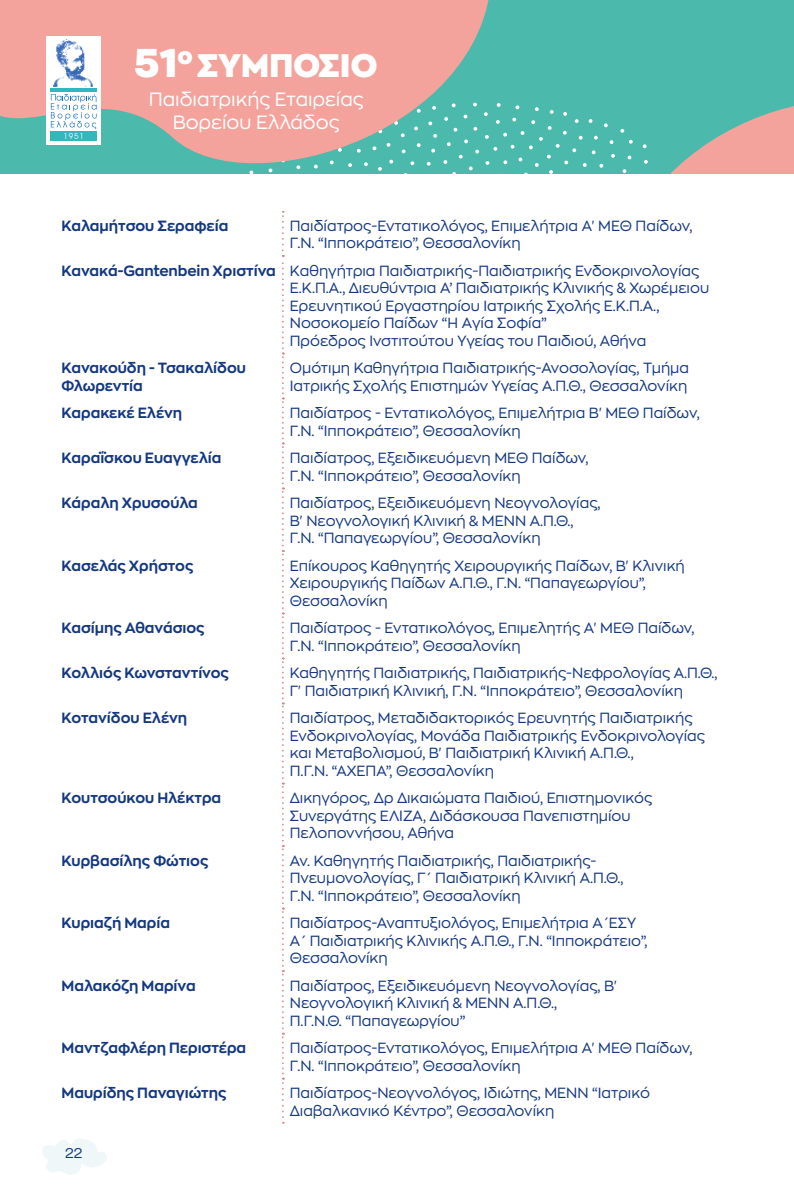
<style>
.page{position:relative;width:794px;height:1191px;background:#fff}
.page>*{position:absolute;margin:0;border:0;box-sizing:border-box;transform-origin:0 0}
.t1{font:900 32.02px "Zona Pro";color:#fff}
.t2{font:19.07px/22.9px "Zona Pro";color:#fff;text-align:center}
.Κείμενο_Προγράμματος{font:14.7px/17.5px "Zona Pro";color:#14387f}
.Κείμενο_Προγράμματος-2{font:700 14.7px/17.5px "Zona Pro";color:#14387f}
.t3{font:14px "Zona Pro";color:#14387f}
.t4{font:8.05px "Avant Garde IT Cby BT";color:#fff}
.s1{font-size:39.55px}
</style>
<div class="page">
<div style="left:0;top:0;width:794px;height:174px;background:#4bb9ab"></div>
<svg style="left:0;top:0;width:489px;height:174px;fill:#f4a39c"></svg>
<svg style="left:443px;top:54px;width:351px;height:120px"></svg>
<div style="left:47px;top:36px;width:54px;height:108px;background:#fff"></div>
<img style="left:53px;top:39px;width:40px;height:48px">
<hr style="left:50px;top:89px;width:47px;height:3px;background:#31b7bc">
<div style="left:50px;top:131px;width:47px;height:10px;background:#31b7bc"></div>
<svg style="left:51px;top:94px;width:46px;height:35px"></svg>
<svg style="left:282px;top:211px;width:2px;height:912px"></svg>
<svg style="left:42px;top:1139px;width:65px;height:36px"></svg>
<p class="t4" style="left:63px;top:131px;width:22px">1951</p>
<h1 class="t1" style="left:134px;top:44px;width:245px"><span class="s1">51</span><sup>ο</sup> ΣΥΜΠΟΣΙΟ</h1>
<p class="t2" style="left:149px;top:88px;width:216px">Παιδιατρικής Εταιρείας<br>Βορείου Ελλάδος</p>
<p class="Κείμενο_Προγράμματος-2" style="left:62px;top:216px;width:168px">Καλαμήτσου Σεραφεία</p>
<p class="Κείμενο_Προγράμματος" style="left:290px;top:216px;width:404px">Παιδίατρος-Εντατικολόγος, Επιμελήτρια Α' ΜΕΘ Παίδων,<br>Γ.Ν. “Ιπποκράτειο”, Θεσσαλονίκη</p>
<p class="Κείμενο_Προγράμματος-2" style="left:62px;top:261px;width:216px">Κανακά-Gantenbein Χριστίνα</p>
<p class="Κείμενο_Προγράμματος" style="left:290px;top:261px;width:421px">Kαθηγήτρια Παιδιατρικής-Παιδιατρικής Ενδοκρινολογίας Ε.Κ.Π.Α., Διευθύντρια Α’ Παιδιατρικής Κλινικής &amp; Χωρέμειου Ερευνητικού Εργαστηρίου Ιατρικής Σχολής Ε.Κ.Π.Α., Νοσοκομείο Παίδων “H Aγία Σοφία”<br>Πρόεδρος Ινστιτούτου Υγείας του Παιδιού, Αθήνα</p>
<p class="Κείμενο_Προγράμματος-2" style="left:62px;top:359px;width:186px">Κανακούδη - Τσακαλίδου<br>Φλωρεντία</p>
<p class="Κείμενο_Προγράμματος" style="left:290px;top:359px;width:401px">Ομότιμη Καθηγήτρια Παιδιατρικής-Ανοσολογίας, Τμήμα<br>Ιατρικής Σχολής Επιστημών Υγείας Α.Π.Θ., Θεσσαλονίκη</p>
<p class="Κείμενο_Προγράμματος-2" style="left:62px;top:404px;width:122px">Καρακεκέ Ελένη</p>
<p class="Κείμενο_Προγράμματος" style="left:290px;top:404px;width:411px">Παιδίατρος - Εντατικολόγος, Επιμελήτρια Β' ΜΕΘ Παίδων,<br>Γ.Ν. “Ιπποκράτειο”, Θεσσαλονίκη</p>
<p class="Κείμενο_Προγράμματος-2" style="left:62px;top:449px;width:161px">Καραΐσκου Ευαγγελία</p>
<p class="Κείμενο_Προγράμματος" style="left:290px;top:449px;width:300px">Παιδίατρος, Εξειδικευόμενη ΜΕΘ Παίδων,<br>Γ.Ν. “Ιπποκράτειο”, Θεσσαλονίκη</p>
<p class="Κείμενο_Προγράμματος-2" style="left:62px;top:494px;width:138px">Κάραλη Χρυσούλα</p>
<p class="Κείμενο_Προγράμματος" style="left:290px;top:494px;width:312px">Παιδίατρος, Εξειδικευόμενη Νεογνολογίας,<br>Β' Νεογνολογική Κλινική &amp; ΜΕΝΝ Α.Π.Θ.,<br>Γ.Ν. “Παπαγεωργίου”, Θεσσαλονίκη</p>
<p class="Κείμενο_Προγράμματος-2" style="left:62px;top:556px;width:133px">Κασελάς Χρήστος</p>
<p class="Κείμενο_Προγράμματος" style="left:290px;top:556px;width:396px">Επίκουρος Καθηγητής Χειρουργικής Παίδων, Β' Κλινική<br>Χειρουργικής Παίδων Α.Π.Θ., Γ.Ν. “Παπαγεωργίου”,<br>Θεσσαλονίκη</p>
<p class="Κείμενο_Προγράμματος-2" style="left:62px;top:619px;width:145px">Κασίμης Αθανάσιος</p>
<p class="Κείμενο_Προγράμματος" style="left:290px;top:619px;width:406px">Παιδίατρος - Εντατικολόγος, Επιμελητής Α' ΜΕΘ Παίδων,<br>Γ.Ν. “Ιπποκράτειο”, Θεσσαλονίκη</p>
<p class="Κείμενο_Προγράμματος-2" style="left:62px;top:664px;width:169px">Κολλιός Κωνσταντίνος</p>
<p class="Κείμενο_Προγράμματος" style="left:290px;top:664px;width:429px">Καθηγητής Παιδιατρικής, Παιδιατρικής-Νεφρολογίας Α.Π.Θ.,<br>Γ' Παιδιατρική Κλινική, Γ.Ν. “Ιπποκράτειο”, Θεσσαλονίκη</p>
<p class="Κείμενο_Προγράμματος-2" style="left:62px;top:709px;width:127px">Κοτανίδου Ελένη</p>
<p class="Κείμενο_Προγράμματος" style="left:290px;top:709px;width:417px">Παιδίατρος, Μεταδιδακτορικός Ερευνητής Παιδιατρικής Ενδοκρινολογίας, Μονάδα Παιδιατρικής Ενδοκρινολογίας και Μεταβολισμού, Β' Παιδιατρική Κλινική Α.Π.Θ.,<br>Π.Γ.Ν. “ΑΧΕΠΑ”, Θεσσαλονίκη</p>
<p class="Κείμενο_Προγράμματος-2" style="left:62px;top:789px;width:161px">Κουτσούκου Ηλέκτρα</p>
<p class="Κείμενο_Προγράμματος" style="left:290px;top:789px;width:364px">Δικηγόρος, Δρ Δικαιώματα Παιδιού, Επιστημονικός<br>Συνεργάτης ΕΛΙΖΑ, Διδάσκουσα Πανεπιστημίου<br>Πελοποννήσου, Αθήνα</p>
<p class="Κείμενο_Προγράμματος-2" style="left:62px;top:851px;width:148px">Κυρβασίλης Φώτιος</p>
<p class="Κείμενο_Προγράμματος" style="left:290px;top:851px;width:335px">Αν. Καθηγητής Παιδιατρικής, Παιδιατρικής-<br>Πνευμονολογίας, Γ΄ Παιδιατρική Κλινική Α.Π.Θ.,<br>Γ.Ν. “Ιπποκράτειο”, Θεσσαλονίκη</p>
<p class="Κείμενο_Προγράμματος-2" style="left:62px;top:914px;width:110px">Κυριαζή Μαρία</p>
<p class="Κείμενο_Προγράμματος" style="left:290px;top:914px;width:359px">Παιδίατρος-Αναπτυξιολόγος, Επιμελήτρια Α΄ΕΣΥ<br>Α΄ Παιδιατρικής Κλινικής Α.Π.Θ., Γ.Ν. “Ιπποκράτειο”,<br>Θεσσαλονίκη</p>
<p class="Κείμενο_Προγράμματος-2" style="left:62px;top:976px;width:136px">Μαλακόζη Μαρίνα</p>
<p class="Κείμενο_Προγράμματος" style="left:290px;top:976px;width:329px">Παιδίατρος, Εξειδικευόμενη Νεογνολογίας, Β'<br>Νεογνολογική Κλινική &amp; ΜΕΝΝ Α.Π.Θ.,<br>Π.Γ.Ν.Θ. “Παπαγεωργίου”</p>
<p class="Κείμενο_Προγράμματος-2" style="left:62px;top:1039px;width:186px">Μαντζαφλέρη Περιστέρα</p>
<p class="Κείμενο_Προγράμματος" style="left:290px;top:1039px;width:404px">Παιδίατρος-Εντατικολόγος, Επιμελήτρια Α' ΜΕΘ Παίδων,<br>Γ.Ν. “Ιπποκράτειο”, Θεσσαλονίκη</p>
<p class="Κείμενο_Προγράμματος-2" style="left:62px;top:1084px;width:166px">Μαυρίδης Παναγιώτης</p>
<p class="Κείμενο_Προγράμματος" style="left:290px;top:1084px;width:361px">Παιδίατρος-Νεογνολόγος, Ιδιώτης, ΜΕΝΝ “Ιατρικό<br>Διαβαλκανικό Κέντρο”, Θεσσαλονίκη</p>
<p class="t3" style="left:65px;top:1143px;width:19px">22</p>
</div>
